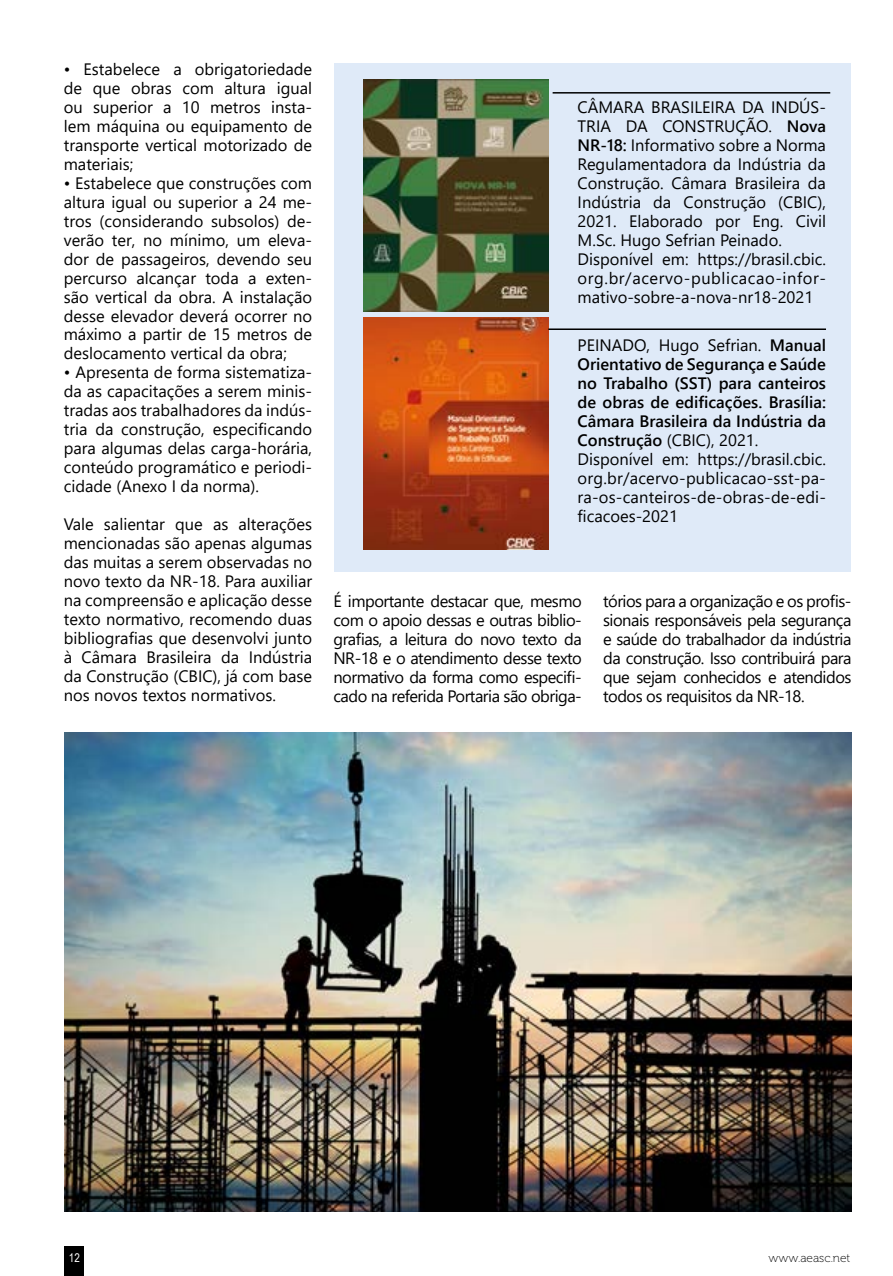
<style>
.page{position:relative;width:893px;height:1276px;background:#fff}
.page>*{position:absolute;margin:0;border:0;box-sizing:border-box;transform-origin:0 0}
.t1{font:16.5px/18.9px "Segoe UI";color:#000;text-align:justify}
.t2{font:12px "Museo 100";color:#000}
.t3{font:12px "Arial Narrow";color:#fff}
.s1{font-weight:600}
</style>
<div class="page">
<div style="left:334px;top:63px;width:517px;height:509px;background:#dfeaf8"></div>
<div style="left:65px;top:1247px;width:19px;height:29px;background:#000"></div>
<img style="left:363px;top:80px;width:185px;height:232px">
<img style="left:363px;top:318px;width:185px;height:232px">
<img style="left:65px;top:732px;width:786px;height:479px">
<hr style="left:548px;top:328px;width:278px;height:2px;background:#000">
<hr style="left:553px;top:92px;width:277px;height:2px;background:#000">
<p class="t1" style="left:64px;top:58px;width:250px">• Estabelece a obrigatoriedade de que obras com altura igual ou superior a 10 metros insta&shy;lem máquina ou equipamento de transporte vertical motorizado de materiais;</p>
<p class="t1" style="left:64px;top:172px;width:250px">• Estabelece que construções com altura igual ou superior a 24 me&shy;tros (considerando subsolos) de&shy;verão ter, no mínimo, um eleva&shy;dor de passageiros, devendo seu percurso alcançar toda a exten&shy;são vertical da obra. A instalação desse elevador deverá ocorrer no máximo a partir de 15 metros de deslocamento vertical da obra;</p>
<p class="t1" style="left:64px;top:361px;width:250px">• Apresenta de forma sistematiza&shy;da as capacitações a serem minis&shy;tradas aos trabalhadores da indús&shy;tria da construção, especificando para algumas delas carga-horária, conteúdo programático e periodi&shy;cidade (Anexo I da norma).</p>
<p class="t1" style="left:64px;top:513px;width:250px">Vale salientar que as alterações mencionadas são apenas algumas das muitas a serem observadas no novo texto da NR-18. Para auxiliar na compreensão e aplicação desse texto normativo, recomendo duas bibliografias que desenvolvi junto à Câmara Brasileira da Indústria da Construção (CBIC), já com base nos novos textos normativos.</p>
<p class="t1" style="left:578px;top:96px;width:250px;text-align:left">CÂMARA BRASILEIRA DA INDÚS-<br>TRIA DA CONSTRUÇÃO. <span class="s1">Nova<br>NR-18:</span> Informativo sobre a Norma<br>Regulamentadora da Indústria da<br>Construção. Câmara Brasileira da<br>Indústria da Construção (CBIC),<br>2021. Elaborado por Eng. Civil<br>M.Sc. Hugo Sefrian Peinado.<br>Disponível em: https://brasil.cbic. org.br/acervo-publicacao-infor&shy;mativo-sobre-a-nova-nr18-2021</p>
<p class="t1" style="left:578px;top:334px;width:250px;text-align:left">PEINADO, Hugo Sefrian. <span class="s1">Manual<br>Orientativo de Segurança e Saúde no Trabalho (SST) para canteiros de obras de edificações. Brasília:<br>Câmara Brasileira da Indústria da<br>Construção</span> (CBIC), 2021.<br>Disponível em: https://brasil.cbic. org.br/acervo-publicacao-sst-pa&shy;ra-os-canteiros-de-obras-de-edi&shy;ficacoes-2021</p>
<p class="t1" style="left:333px;top:591px;width:250px">É importante destacar que, mesmo com o apoio dessas e outras biblio&shy;grafias, a leitura do novo texto da NR-18 e o atendimento desse texto normativo da forma como especifi&shy;cado na referida Portaria são obriga-</p>
<p class="t1" style="left:603px;top:591px;width:250px">tórios para a organização e os profis&shy;sionais responsáveis pela segurança e saúde do trabalhador da indústria da construção. Isso contribuirá para que sejam conhecidos e atendidos todos os requisitos da NR-18.</p>
<p class="t3" style="left:69px;top:1249px;width:12px">12</p>
<p class="t2" style="left:768px;top:1251px;width:83px">www.aeasc.net</p>
</div>
